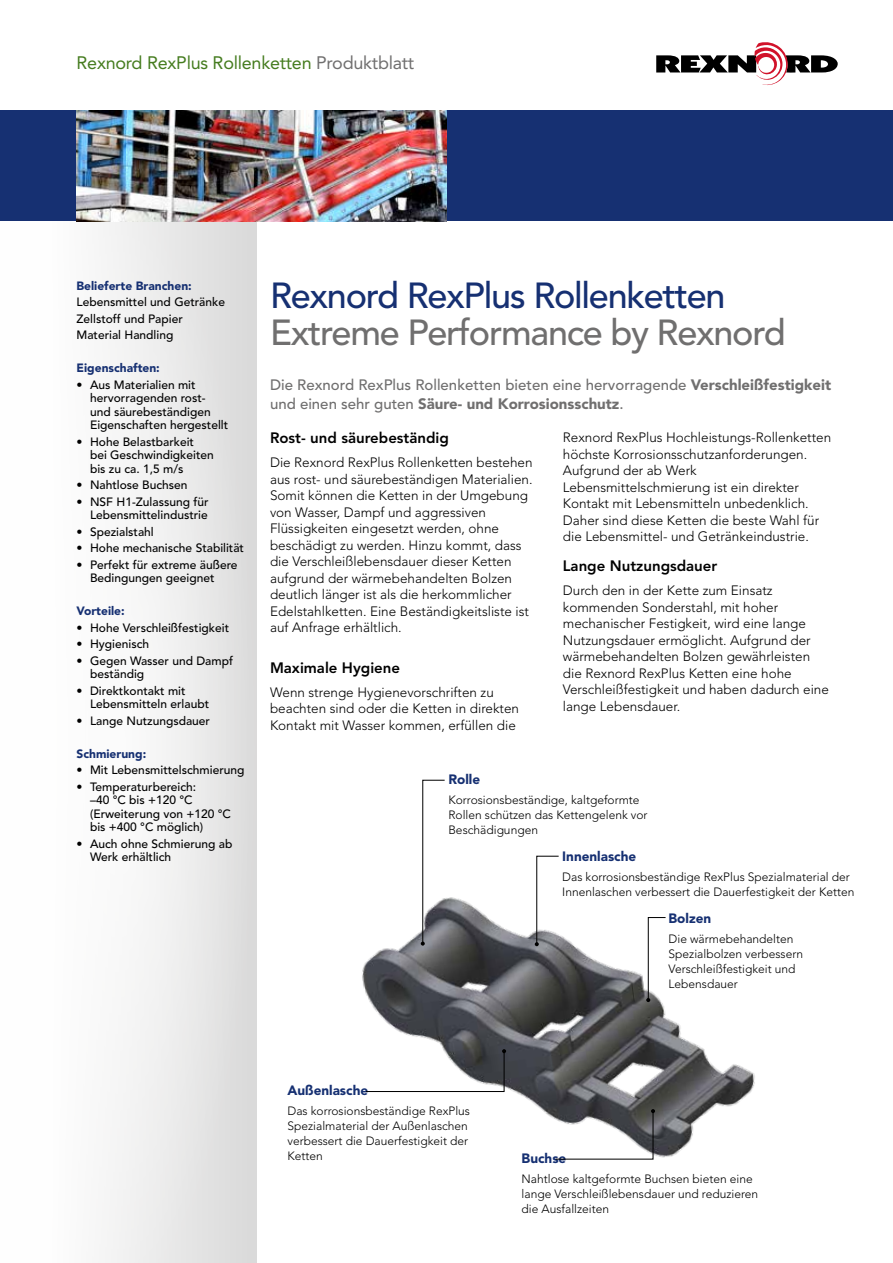
<style>
.page{position:relative;width:893px;height:1263px;background:#fff}
.page>*{position:absolute;margin:0;border:0;box-sizing:border-box;transform-origin:0 0}
.t1{font:500 36px "Avenir LT Std";letter-spacing:-.035em;color:#706f6f}
.t2{font:500 36px "Avenir LT Std";letter-spacing:-.035em;color:#163072}
.t3{font:18px "Avenir LT Std";letter-spacing:-.015em;color:#457c1f}
.t4{font:500 15px/19.5px "Avenir LT Std";color:#706f6f}
.t5{font:800 15px "Avenir LT Std";color:#000}
.t6{font:300 13.5px/16.5px "Avenir LT Std";color:#000}
.t7{font:900 13.5px "Avenir LT Std";color:#163072}
.t8{font:500 12px/13.5px "Avenir LT Std";color:#000}
.t9{font:300 12px/15px "Avenir LT Std";color:#000}
.t10{font:900 12px "Avenir LT Std";color:#163072}
.s1{color:#706f6f}
.s2{font-weight:900}
</style>
<div class="page">
<div style="left:0;top:221px;width:257px;height:1042px;background:linear-gradient(to right,#fff,#dfdfdf)"></div>
<div style="left:0;top:111px;width:893px;height:110px;background:#163072"></div>
<svg style="left:656px;top:42px;width:182px;height:44px"></svg>
<img style="left:77px;top:111px;width:369px;height:110px">
<img style="left:362px;top:897px;width:393px;height:261px">
<svg style="left:421px;top:779px;width:25px;height:167px"></svg>
<svg style="left:535px;top:855px;width:25px;height:91px"></svg>
<svg style="left:646px;top:916px;width:21px;height:86px"></svg>
<svg style="left:365px;top:1049px;width:141px;height:43px"></svg>
<svg style="left:555px;top:1109px;width:100px;height:51px"></svg>
<h2 class="t3" style="left:77px;top:52px;width:339px">Rexnord RexPlus Rollenketten <span class="s1">Produktblatt</span></h2>
<p class="t10" style="left:77px;top:278px;width:117px">Belieferte Branchen:</p>
<p class="t8" style="left:77px;top:294px;width:150px;line-height:16.5px">Lebensmittel und Getränke<br>Zellstoff und Papier<br>Material Handling</p>
<p class="t10" style="left:77px;top:361px;width:85px">Eigenschaften:</p>
<p class="t8" style="left:90px;top:378px;width:140px;text-indent:-14px">• Aus Materialien mit hervorragenden rost&shy;und säurebeständigen<br>Eigenschaften hergestellt</p>
<p class="t8" style="left:90px;top:435px;width:125px;text-indent:-14px">• Hohe Belastbarkeit bei Geschwindigkeiten bis zu ca. 1,5 m/s</p>
<p class="t8" style="left:77px;top:478px;width:113px">• Nahtlose Buchsen</p>
<p class="t8" style="left:77px;top:495px;width:133px;text-align:right">• NSF H1-Zulassung für<br>Lebensmittelindustrie</p>
<p class="t8" style="left:77px;top:525px;width:79px">• Spezialstahl</p>
<p class="t8" style="left:77px;top:541px;width:169px">• Hohe mechanische Stabilität</p>
<p class="t8" style="left:90px;top:558px;width:149px;text-indent:-14px">• Perfekt für extreme äußere<br>Bedingungen geeignet</p>
<p class="t10" style="left:77px;top:604px;width:50px">Vorteile:</p>
<p class="t8" style="left:77px;top:621px;width:154px">• Hohe Verschleißfestigkeit</p>
<p class="t8" style="left:77px;top:637px;width:74px">• Hygienisch</p>
<p class="t8" style="left:90px;top:654px;width:145px;text-indent:-14px">• Gegen Wasser und Dampf beständig</p>
<p class="t8" style="left:90px;top:684px;width:121px;text-indent:-14px">• Direktkontakt mit<br>Lebensmitteln erlaubt</p>
<p class="t8" style="left:77px;top:714px;width:135px">• Lange Nutzungsdauer</p>
<p class="t10" style="left:77px;top:746px;width:71px">Schmierung:</p>
<p class="t8" style="left:77px;top:763px;width:169px">• Mit Lebensmittelschmierung</p>
<p class="t8" style="left:90px;top:780px;width:143px;text-indent:-14px">• Temperaturbereich:<br>–40 °C bis +120 °C (Erweiterung von +120 °C bis +400 °C möglich)</p>
<p class="t8" style="left:90px;top:837px;width:144px;text-indent:-14px">• Auch ohne Schmierung ab<br>Werk erhältlich</p>
<h1 class="t2" style="left:270px;top:275px;width:457px">Rexnord RexPlus Rollenketten</h1>
<h1 class="t1" style="left:270px;top:312px;width:517px">Extreme Performance by Rexnord</h1>
<p class="t4" style="left:270px;top:375px;width:563px">Die Rexnord RexPlus Rollenketten bieten eine hervorragende <span class="s2">Verschleißfestigkeit </span>und einen sehr guten <span class="s2">Säure- und Korrosionsschutz</span>.</p>
<p class="t5" style="left:270px;top:429px;width:180px">Rost- und säurebeständig</p>
<p class="t6" style="left:270px;top:454px;width:264px">Die Rexnord RexPlus Rollenketten bestehen aus rost- und säurebeständigen Materialien.<br>Somit können die Ketten in der Umgebung von Wasser, Dampf und aggressiven Flüssigkeiten eingesetzt werden, ohne beschädigt zu werden. Hinzu kommt, dass die Verschleißlebensdauer dieser Ketten aufgrund der wärmebehandelten Bolzen deutlich länger ist als die herkommlicher Edelstahlketten. Eine Beständigkeitsliste ist auf Anfrage erhältlich.</p>
<p class="t5" style="left:270px;top:659px;width:132px">Maximale Hygiene</p>
<p class="t6" style="left:270px;top:684px;width:251px">Wenn strenge Hygienevorschriften zu beachten sind oder die Ketten in direkten<br>Kontakt mit Wasser kommen, erfüllen die</p>
<p class="t6" style="left:563px;top:429px;width:270px">Rexnord RexPlus Hochleistungs-Rollenketten höchste Korrosionsschutzanforderungen.<br>Aufgrund der ab Werk Lebensmittelschmierung ist ein direkter Kontakt mit Lebensmitteln unbedenklich.<br>Daher sind diese Ketten die beste Wahl für die Lebensmittel- und Getränkeindustrie.</p>
<p class="t5" style="left:563px;top:557px;width:156px">Lange Nutzungsdauer</p>
<p class="t6" style="left:563px;top:582px;width:268px">Durch den in der Kette zum Einsatz kommenden Sonderstahl, mit hoher mechanischer Festigkeit, wird eine lange Nutzungsdauer ermöglicht. Aufgrund der wärmebehandelten Bolzen gewährleisten die Rexnord RexPlus Ketten eine hohe Verschleißfestigkeit und haben dadurch eine lange Lebensdauer.</p>
<p class="t7" style="left:448px;top:771px;width:33px">Rolle</p>
<p class="t9" style="left:448px;top:792px;width:201px">Korrosionsbeständige, kaltgeformte<br>Rollen schützen das Kettengelenk vor<br>Beschädigungen</p>
<p class="t7" style="left:562px;top:848px;width:76px">Innenlasche</p>
<p class="t9" style="left:562px;top:869px;width:294px">Das korrosionsbeständige RexPlus Spezialmaterial der<br>Innenlaschen verbessert die Dauerfestigkeit der Ketten</p>
<p class="t7" style="left:669px;top:910px;width:44px">Bolzen</p>
<p class="t9" style="left:669px;top:931px;width:136px">Die wärmebehandelten<br>Spezialbolzen verbessern<br>Verschleißfestigkeit und<br>Lebensdauer</p>
<p class="t7" style="left:287px;top:1082px;width:82px">Außenlasche</p>
<p class="t9" style="left:287px;top:1103px;width:184px">Das korrosionsbeständige RexPlus<br>Spezialmaterial der Außenlaschen verbessert die Dauerfestigkeit der<br>Ketten</p>
<p class="t7" style="left:522px;top:1150px;width:46px">Buchse</p>
<p class="t9" style="left:522px;top:1171px;width:238px">Nahtlose kaltgeformte Buchsen bieten eine lange Verschleißlebensdauer und reduzieren die Ausfallzeiten</p>
</div>
